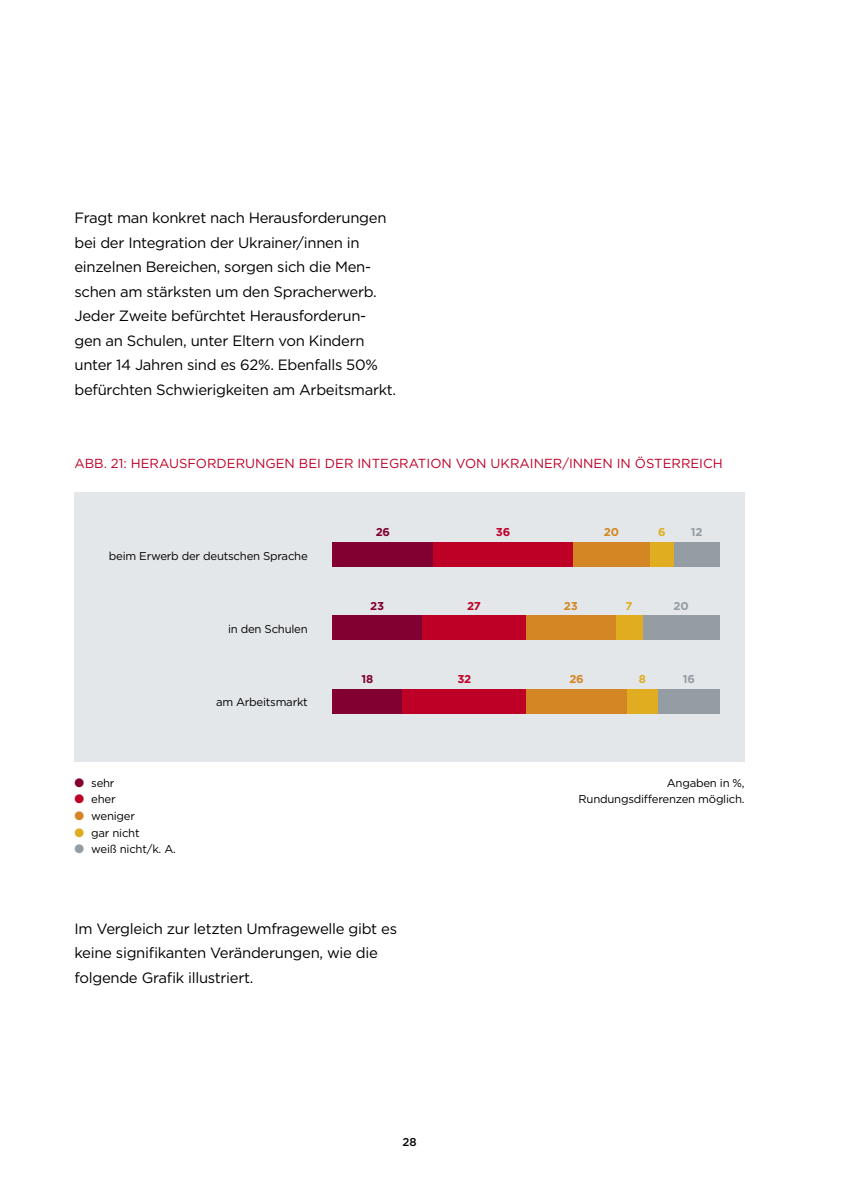
<style>
.page{position:relative;width:844px;height:1191px;background:#fff}
.page>*{position:absolute;margin:0;border:0;box-sizing:border-box;transform-origin:0 0}
.t1{font:14.88px/24.5px "Gotham";letter-spacing:-.02em;color:#000}
.t2{font:13.12px "Gotham";color:#be0027}
.t3{font:11.38px/16.6px "Gotham";letter-spacing:-.02em;color:#000;text-align:right}
.t4{font:700 11.38px "Gotham";color:#810031}
.t5{font:700 11.38px "Gotham";color:#be0027}
.t6{font:700 11.38px "Gotham";color:#d48625}
.t7{font:700 11.38px "Gotham";color:#949da4}
.t8{font:700 11.38px "Gotham";color:#e0ad20}
.t9{font:500 11.38px "Gotham";color:#000}
.s1{color:#810031}
.s2{color:#be0027}
.s3{color:#d48625}
.s4{color:#e0ad20}
.s5{color:#949da4}
</style>
<div class="page">
<div style="left:74px;top:492px;width:670px;height:270px;background:#e4e7ea"></div>
<div style="left:673px;top:542px;width:46px;height:25px;background:#949da4"></div>
<div style="left:650px;top:542px;width:23px;height:25px;background:#e0ad20"></div>
<div style="left:572px;top:542px;width:78px;height:25px;background:#d48625"></div>
<div style="left:433px;top:542px;width:139px;height:25px;background:#be0027"></div>
<div style="left:332px;top:542px;width:101px;height:25px;background:#810031"></div>
<div style="left:642px;top:615px;width:77px;height:24px;background:#949da4"></div>
<div style="left:615px;top:615px;width:27px;height:24px;background:#e0ad20"></div>
<div style="left:526px;top:615px;width:89px;height:24px;background:#d48625"></div>
<div style="left:421px;top:615px;width:105px;height:24px;background:#be0027"></div>
<div style="left:332px;top:615px;width:89px;height:24px;background:#810031"></div>
<div style="left:657px;top:688px;width:62px;height:25px;background:#949da4"></div>
<div style="left:626px;top:688px;width:31px;height:25px;background:#e0ad20"></div>
<div style="left:526px;top:688px;width:100px;height:25px;background:#d48625"></div>
<div style="left:402px;top:688px;width:124px;height:25px;background:#be0027"></div>
<div style="left:332px;top:688px;width:70px;height:25px;background:#810031"></div>
<p class="t1" style="left:74px;top:205px;width:323px">Fragt man konkret nach Herausforderungen bei der Integration der Ukrainer/innen in einzelnen Bereichen, sorgen sich die Men&shy;schen am stärksten um den Spracherwerb.<br>Jeder Zweite befürchtet Herausforderun&shy;gen an Schulen, unter Eltern von Kindern unter 14 Jahren sind es 62%. Ebenfalls 50% befürchten Schwierigkeiten am Arbeitsmarkt.</p>
<p class="t2" style="left:74px;top:455px;width:649px">ABB. 21: HERAUSFORDERUNGEN BEI DER INTEGRATION VON UKRAINER/INNEN IN ÖSTERREICH</p>
<p class="t3" style="left:109px;top:547px;width:200px">beim Erwerb der deutschen Sprache</p>
<p class="t3" style="left:228px;top:620px;width:81px">in den Schulen</p>
<p class="t3" style="left:74px;top:774px;width:42px"><span class="s1">●</span> sehr</p>
<p class="t3" style="left:74px;top:790px;width:43px"><span class="s2">●</span> eher</p>
<p class="t3" style="left:74px;top:807px;width:62px"><span class="s3">●</span> weniger</p>
<p class="t3" style="left:74px;top:824px;width:67px"><span class="s4">●</span> gar nicht</p>
<p class="t3" style="left:74px;top:840px;width:103px"><span class="s5">●</span> weiß nicht/k. A.</p>
<p class="t3" style="left:216px;top:693px;width:93px">am Arbeitsmarkt</p>
<p class="t4" style="left:375px;top:524px;width:16px">26</p>
<p class="t5" style="left:495px;top:524px;width:16px">36</p>
<p class="t6" style="left:603px;top:524px;width:17px">20</p>
<p class="t8" style="left:657px;top:524px;width:9px">6</p>
<p class="t7" style="left:690px;top:524px;width:13px">12</p>
<p class="t4" style="left:370px;top:598px;width:15px">23</p>
<p class="t5" style="left:467px;top:598px;width:15px">27</p>
<p class="t6" style="left:563px;top:598px;width:15px">23</p>
<p class="t8" style="left:625px;top:598px;width:9px">7</p>
<p class="t7" style="left:673px;top:598px;width:17px">20</p>
<p class="t4" style="left:361px;top:671px;width:13px">18</p>
<p class="t5" style="left:457px;top:671px;width:15px">32</p>
<p class="t6" style="left:569px;top:671px;width:16px">26</p>
<p class="t8" style="left:638px;top:671px;width:9px">8</p>
<p class="t7" style="left:682px;top:671px;width:14px">16</p>
<p class="t3" style="left:578px;top:774px;width:168px">Angaben in %,<br>Rundungsdifferenzen möglich.</p>
<p class="t1" style="left:74px;top:916px;width:324px">Im Vergleich zur letzten Umfragewelle gibt es keine signifikanten Veränderungen, wie die folgende Grafik illustriert.</p>
<p class="t9" style="left:402px;top:1134px;width:15px">28</p>
</div>
